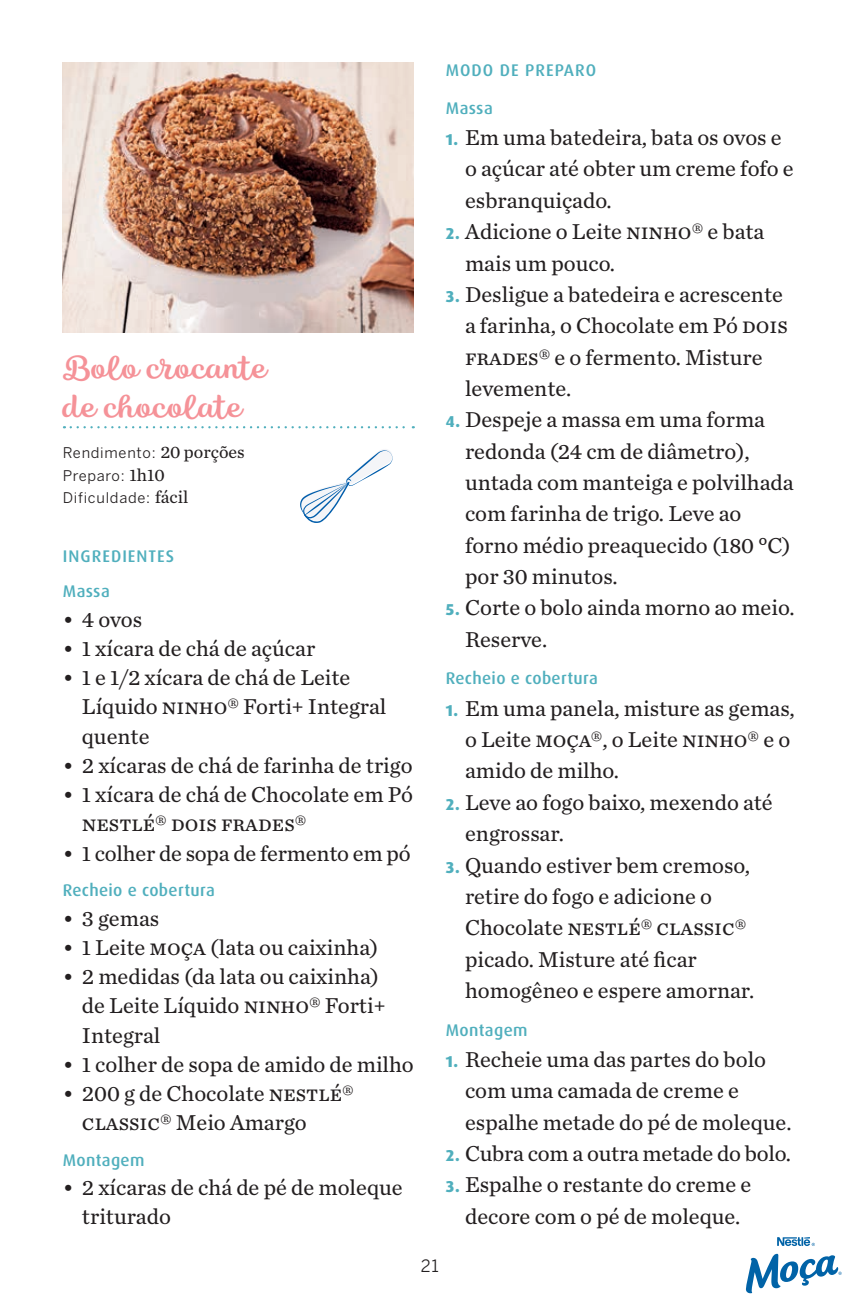
<style>
.page{position:relative;width:865px;height:1308px;background:#fff}
.page>*{position:absolute;margin:0;border:0;box-sizing:border-box;transform-origin:0 0}
.t1{font:27px/38.2px "Karlie";letter-spacing:-.005em;color:#f59298}
.t2{font:22.5px/31.3px "Chronicle Text G2";color:#231f20}
.t3{font:500 16.88px "Dax Pro";letter-spacing:.02em;color:#50afbd}
.t4{font:500 16.88px/35.6px "Dax Pro";letter-spacing:.06em;color:#50afbd}
.t5{font:16.88px "Benton Sans";color:#231f20}
.t6{font:14.62px/22.5px "Benton Sans";letter-spacing:.05em;color:#231f20}
.s1{font-family:"Chronicle Text G2";font-size:18px}
.s2{font-family:"Dax Pro";font-weight:800;font-size:15.75px;color:#50afbd}
</style>
<div class="page">
<svg style="left:71px;top:426px;width:342px;height:2px"></svg>
<img style="left:63px;top:63px;width:351px;height:270px">
<svg style="left:300px;top:449px;width:93px;height:74px"></svg>
<svg style="left:777px;top:1237px;width:37px;height:9px"></svg>
<svg style="left:745px;top:1254px;width:96px;height:39px"></svg>
<p class="t1" style="left:63px;top:350px;width:206px">Bolo crocante de chocolate</p>
<p class="t6" style="left:63px;top:442px;width:183px">Rendimento: <span class="s1">20 porções<br></span>Preparo: <span class="s1">1h10<br></span>Dificuldade: <span class="s1">fácil</span></p>
<p class="t4" style="left:63px;top:538px;width:113px">INGREDIENTES<br>Massa</p>
<p class="t2" style="left:63px;top:602px;width:81px">• 4 ovos</p>
<p class="t2" style="left:63px;top:631px;width:254px">• 1 xícara de chá de açúcar</p>
<p class="t2" style="left:82px;top:662px;width:306px;line-height:29.2px;text-indent:-19px">• 1 e 1/2 xícara de chá de Leite<br>Líquido NINHO® Forti+ Integral quente</p>
<p class="t2" style="left:63px;top:748px;width:351px">• 2 xícaras de chá de farinha de trigo</p>
<p class="t2" style="left:82px;top:779px;width:332px;line-height:29.2px;text-indent:-19px">• 1 xícara de chá de Chocolate em Pó<br>NESTLÉ® DOIS FRADES®</p>
<p class="t2" style="left:63px;top:836px;width:349px">• 1 colher de sopa de fermento em pó</p>
<p class="t3" style="left:63px;top:879px;width:153px">Recheio e cobertura</p>
<p class="t2" style="left:63px;top:901px;width:98px">• 3 gemas</p>
<p class="t2" style="left:63px;top:930px;width:317px">• 1 Leite MOÇA (lata ou caixinha)</p>
<p class="t2" style="left:82px;top:961px;width:305px;line-height:29.2px;text-indent:-19px">• 2 medidas (da lata ou caixinha) de Leite Líquido NINHO® Forti+<br>Integral</p>
<p class="t2" style="left:63px;top:1047px;width:352px">• 1 colher de sopa de amido de milho</p>
<p class="t2" style="left:82px;top:1078px;width:273px;line-height:29.2px;text-indent:-19px">• 200 g de Chocolate NESTLÉ®<br>CLASSIC® Meio Amargo</p>
<p class="t3" style="left:63px;top:1149px;width:83px">Montagem</p>
<p class="t2" style="left:82px;top:1172px;width:322px;line-height:29.2px;text-indent:-19px">• 2 xícaras de chá de pé de moleque triturado</p>
<p class="t4" style="left:446px;top:52px;width:152px">MODO DE PREPARO</p>
<p class="t3" style="left:445px;top:97px;width:48px">Massa</p>
<p class="t2" style="left:465px;top:121px;width:330px;text-indent:-19px"><span class="s2">1.</span> Em uma batedeira, bata os ovos e o açúcar até obter um creme fofo e esbranquiçado.</p>
<p class="t2" style="left:465px;top:215px;width:301px;text-indent:-19px"><span class="s2">2.</span> Adicione o Leite NINHO® e bata mais um pouco.</p>
<p class="t2" style="left:465px;top:277px;width:324px;text-indent:-19px"><span class="s2">3.</span> Desligue a batedeira e acrescente a farinha, o Chocolate em Pó DOIS<br>FRADES® e o fermento. Misture levemente.</p>
<p class="t2" style="left:465px;top:403px;width:330px;text-indent:-19px"><span class="s2">4.</span> Despeje a massa em uma forma redonda (24 cm de diâmetro), untada com manteiga e polvilhada com farinha de trigo. Leve ao forno médio preaquecido (180 °C) por 30 minutos.</p>
<p class="t2" style="left:465px;top:591px;width:331px;text-indent:-19px"><span class="s2">5.</span> Corte o bolo ainda morno ao meio.<br>Reserve.</p>
<p class="t3" style="left:445px;top:668px;width:153px">Recheio e cobertura</p>
<p class="t2" style="left:465px;top:691px;width:331px;text-indent:-19px"><span class="s2">1.</span> Em uma panela, misture as gemas, o Leite MOÇA®, o Leite NINHO® e o amido de milho.</p>
<p class="t2" style="left:465px;top:785px;width:309px;text-indent:-19px"><span class="s2">2.</span> Leve ao fogo baixo, mexendo até engrossar.</p>
<p class="t2" style="left:465px;top:848px;width:291px;text-indent:-19px"><span class="s2">3.</span> Quando estiver bem cremoso, retire do fogo e adicione o<br>Chocolate NESTLÉ® CLASSIC® picado. Misture até ficar homogêneo e espere amornar.</p>
<p class="t3" style="left:445px;top:1019px;width:83px">Montagem</p>
<p class="t2" style="left:465px;top:1042px;width:328px;text-indent:-19px"><span class="s2">1.</span> Recheie uma das partes do bolo com uma camada de creme e espalhe metade do pé de moleque.</p>
<p class="t2" style="left:445px;top:1136px;width:346px"><span class="s2">2.</span> Cubra com a outra metade do bolo.</p>
<p class="t2" style="left:445px;top:1168px;width:307px;text-align:center"><span class="s2">3.</span> Espalhe o restante do creme e decore com o pé de moleque.</p>
<p class="t5" style="left:420px;top:1255px;width:20px">21</p>
</div>
